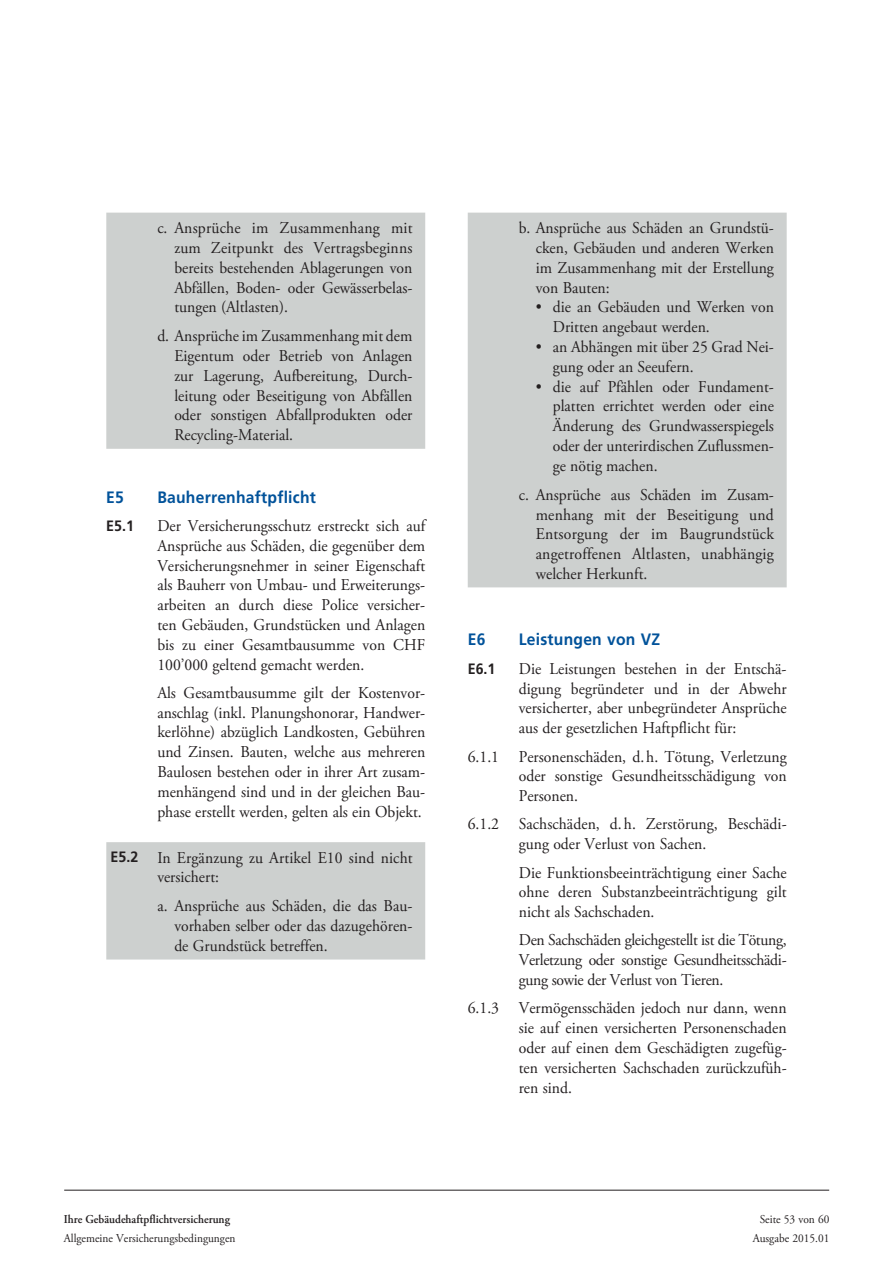
<style>
.page{position:relative;width:893px;height:1263px;background:#fff}
.page>*{position:absolute;margin:0;border:0;box-sizing:border-box;transform-origin:0 0}
.t1{font:16.5px/19.8px "Adobe Garamond Pro";color:#231f20;text-align:justify;scale:.95 1}
.t2{font:700 16.5px "Frutiger LT Pro";letter-spacing:.015em;color:#01529a;scale:.95 1}
.t3{font:700 15px "Frutiger LT Pro";color:#231f20;scale:.95 1}
.t4{font:12px/18.6px "Adobe Garamond Pro";color:#231f20;text-align:center;scale:.95 1}
.t5{font:600 12px "Adobe Garamond Pro";color:#231f20;scale:.95 1}
.s1{font-family:"Frutiger LT Pro";font-weight:700;font-size:15px}
</style>
<div class="page">
<div style="left:106px;top:213px;width:319px;height:236px;background:#cdd0cf"></div>
<div style="left:106px;top:842px;width:319px;height:117px;background:#cdd0cf"></div>
<div style="left:468px;top:213px;width:319px;height:374px;background:#cdd0cf"></div>
<hr style="left:64px;top:1190px;width:765px;height:1px;background:#231f20">
<p class="t1" style="left:174px;top:219px;width:252px;text-indent:-17px">c. Ansprüche im Zusammenhang mit zum Zeitpunkt des Vertragsbeginns bereits bestehenden Ablagerungen von Abfällen, Boden- oder Gewässerbelas&shy;tungen (Altlasten).</p>
<p class="t1" style="left:174px;top:327px;width:252px;text-indent:-17px">d. Ansprüche im Zusammenhang mit dem Eigentum oder Betrieb von Anlagen zur Lagerung, Aufbereitung, Durch&shy;leitung oder Beseitigung von Abfällen oder sonstigen Abfallprodukten oder Recycling-Material.</p>
<p class="t2" style="left:106px;top:487px;width:20px">E5</p>
<p class="t2" style="left:157px;top:487px;width:168px">Bauherrenhaftpflicht</p>
<p class="t3" style="left:106px;top:517px;width:31px">E5.1</p>
<p class="t1" style="left:157px;top:516px;width:284px">Der Versicherungsschutz erstreckt sich auf Ansprüche aus Schäden, die gegenüber dem Versicherungsnehmer in seiner Eigenschaft als Bauherr von Umbau- und Erweiterungs&shy;arbeiten an durch diese Police versicher&shy;ten Gebäuden, Grundstücken und Anlagen bis zu einer Gesamtbausumme von CHF 100’000 geltend gemacht werden.</p>
<p class="t1" style="left:157px;top:683px;width:283px">Als Gesamtbausumme gilt der Kostenvor&shy;anschlag (inkl. Planungshonorar, Handwer&shy;kerlöhne) abzüglich Landkosten, Gebühren und Zinsen. Bauten, welche aus mehreren Baulosen bestehen oder in ihrer Art zusam&shy;menhängend sind und in der gleichen Bau&shy;phase erstellt werden, gelten als ein Objekt.</p>
<p class="t1" style="left:157px;top:848px;width:270px;text-indent:-47px"><span class="s1">E5.2</span> In Ergänzung zu Artikel E10 sind nicht versichert:</p>
<p class="t1" style="left:174px;top:897px;width:252px;text-indent:-17px">a. Ansprüche aus Schäden, die das Bau&shy;vorhaben selber oder das dazugehören&shy;de Grundstück betreffen.</p>
<p class="t1" style="left:536px;top:219px;width:252px;text-indent:-17px">b. Ansprüche aus Schäden an Grundstü&shy;cken, Gebäuden und anderen Werken im Zusammenhang mit der Erstellung von Bauten:</p>
<p class="t1" style="left:553px;top:298px;width:234px;text-indent:-17px">• die an Gebäuden und Werken von<br>Dritten angebaut werden.</p>
<p class="t1" style="left:553px;top:337px;width:234px;text-indent:-17px">• an Abhängen mit über 25 Grad Nei&shy;gung oder an Seeufern.</p>
<p class="t1" style="left:553px;top:377px;width:234px;text-indent:-17px">• die auf Pfählen oder Fundament&shy;platten errichtet werden oder eine Änderung des Grundwasserspiegels oder der unterirdischen Zuflussmen&shy;ge nötig machen.</p>
<p class="t1" style="left:536px;top:485px;width:252px;text-indent:-17px">c. Ansprüche aus Schäden im Zusam&shy;menhang mit der Beseitigung und Entsorgung der im Baugrundstück angetroffenen Altlasten, unabhängig welcher Herkunft.</p>
<p class="t2" style="left:468px;top:630px;width:20px">E6</p>
<p class="t2" style="left:519px;top:630px;width:150px">Leistungen von VZ</p>
<p class="t3" style="left:468px;top:660px;width:31px">E6.1</p>
<p class="t1" style="left:519px;top:659px;width:284px">Die Leistungen bestehen in der Entschä&shy;digung begründeter und in der Abwehr versicherter, aber unbegründeter Ansprüche aus der gesetzlichen Haftpflicht für:</p>
<p class="t1" style="left:519px;top:747px;width:283px;text-indent:-51px">6.1.1 Personenschäden, d.h. Tötung, Verletzung oder sonstige Gesundheitsschädigung von Personen.</p>
<p class="t1" style="left:519px;top:815px;width:283px;text-indent:-51px">6.1.2 Sachschäden, d. h. Zerstörung, Beschädi&shy;gung oder Verlust von Sachen.</p>
<p class="t1" style="left:519px;top:863px;width:283px">Die Funktionsbeeinträchtigung einer Sache ohne deren Substanzbeeinträchtigung gilt nicht als Sachschaden.</p>
<p class="t1" style="left:519px;top:931px;width:284px">Den Sachschäden gleichgestellt ist die Tötung, Verletzung oder sonstige Gesundheitsschädi&shy;gung sowie der Verlust von Tieren.</p>
<p class="t1" style="left:519px;top:999px;width:283px;text-indent:-51px">6.1.3 Vermögensschäden jedoch nur dann, wenn sie auf einen versicherten Personenschaden oder auf einen dem Geschädigten zugefüg&shy;ten versicherten Sachschaden zurückzufüh&shy;ren sind.</p>
<p class="t5" style="left:64px;top:1212px;width:176px">Ihre Gebäudehaftpflichtversicherung</p>
<p class="t4" style="left:64px;top:1229px;width:182px">Allgemeine Versicherungsbedingungen</p>
<p class="t4" style="left:753px;top:1210px;width:82px">Seite 53 von 60<br>Ausgabe 2015.01</p>
</div>
